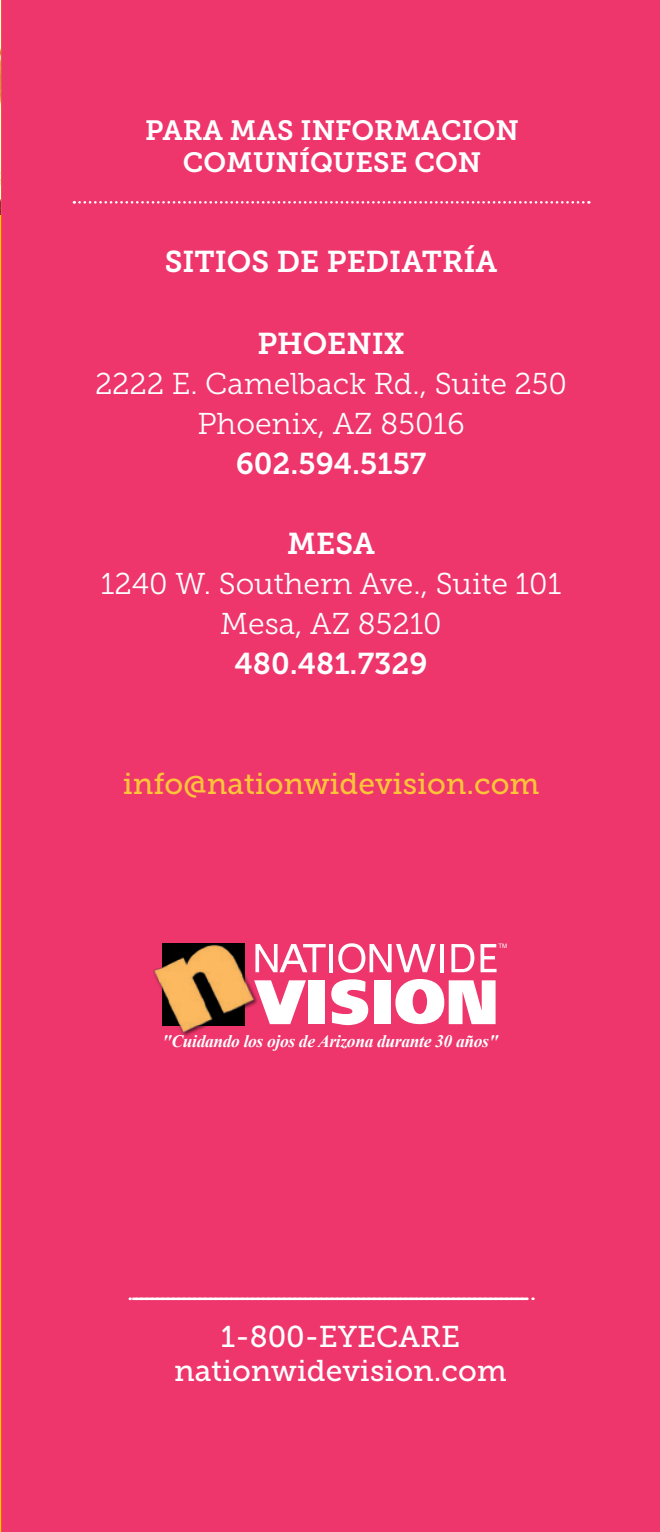
<style>
.page{position:relative;width:660px;height:1532px;background:#fff}
.page>*{position:absolute;margin:0;border:0;box-sizing:border-box;transform-origin:0 0}
.Paragraph_Style15{font:30px "Museo Slab 500";color:#fff}
.Paragraph_Style4{font:30px "Museo Slab 300";color:#fff}
.Paragraph_Style12{font:30px "Museo Slab 300";color:#fff}
.Paragraph_Style5{font:30px "Museo Slab 500";color:#fec538}
.Paragraph_Style7{font:30px "Museo Slab 700";color:#fff}
.Paragraph_Style9{font:30px "Museo Slab 300";color:#fff}
.Paragraph_Style10{font:30px "Museo Slab 700";color:#fff}
.Paragraph_Style13{font:30px "Museo Slab 300";color:#fff}
.Paragraph_Style14{font:30px "Museo Slab 700";color:#fff}
.Paragraph_Style8{font:30px "Museo Slab 700";color:#fff}
.Paragraph_Style11{font:30px "Museo Slab 700";color:#fff}
.Paragraph_Style5-2{font:27.75px/32.5px "Museo Slab 700";color:#fff;text-align:center}
.Paragraph_Style5-3{font:italic 700 17.5px "Times New Roman";letter-spacing:-.02em;color:#fff}
.t1{font:6.25px "Arial";color:#fff}
</style>
<div class="page">
<hr style="left:0;top:0;width:1px;height:1532px;background:#ffc425">
<img style="left:0;top:1px;width:1px;height:214px">
<div style="left:1px;top:0;width:658px;height:1532px;background:#ee356c"></div>
<img style="left:153px;top:943px;width:106px;height:93px">
<svg style="left:255px;top:944px;width:70px;height:28px"></svg>
<svg style="left:329px;top:944px;width:3px;height:28px"></svg>
<svg style="left:338px;top:943px;width:97px;height:30px"></svg>
<hr style="left:440px;top:944px;width:4px;height:28px;background:#fff">
<svg style="left:451px;top:944px;width:23px;height:28px"></svg>
<svg style="left:480px;top:944px;width:16px;height:28px"></svg>
<div style="left:308px;top:980px;width:17px;height:44px;background:#fff"></div>
<div style="left:374px;top:980px;width:17px;height:44px;background:#fff"></div>
<svg style="left:254px;top:980px;width:52px;height:44px"></svg>
<svg style="left:331px;top:979px;width:37px;height:46px"></svg>
<svg style="left:395px;top:979px;width:100px;height:45px"></svg>
<svg style="left:130px;top:1297px;width:403px;height:3px"></svg>
<svg style="left:74px;top:201px;width:515px;height:3px"></svg>
<p class="Paragraph_Style5-2" style="left:145px;top:114px;width:375px">PARA MAS INFORMACION<br>COMUNÍQUESE CON</p>
<p class="Paragraph_Style7" style="left:165px;top:244px;width:334px">SITIOS DE PEDIATRÍA</p>
<p class="Paragraph_Style8" style="left:257px;top:327px;width:149px">PHOENIX</p>
<p class="Paragraph_Style4" style="left:95px;top:367px;width:473px">2222 E. Camelback Rd., Suite 250</p>
<p class="Paragraph_Style9" style="left:197px;top:407px;width:269px">Phoenix, AZ 85016</p>
<p class="Paragraph_Style10" style="left:236px;top:447px;width:192px">602.594.5157</p>
<p class="Paragraph_Style11" style="left:287px;top:527px;width:90px">MESA</p>
<p class="Paragraph_Style12" style="left:101px;top:567px;width:462px">1240 W. Southern Ave., Suite 101</p>
<p class="Paragraph_Style13" style="left:220px;top:607px;width:223px">Mesa, AZ 85210</p>
<p class="Paragraph_Style14" style="left:234px;top:647px;width:194px">480.481.7329</p>
<p class="Paragraph_Style5" style="left:123px;top:767px;width:418px">info@nationwidevision.com</p>
<p class="t1" style="left:498px;top:941px;width:10px">TM</p>
<p class="Paragraph_Style5-3" style="left:162px;top:1029px;width:338px">"Cuidando los ojos de Arizona durante 30 años"</p>
<p class="Paragraph_Style15" style="left:221px;top:1319px;width:240px">1-800-EYECARE</p>
<p class="Paragraph_Style15" style="left:174px;top:1353px;width:334px">nationwidevision.com</p>
</div>
